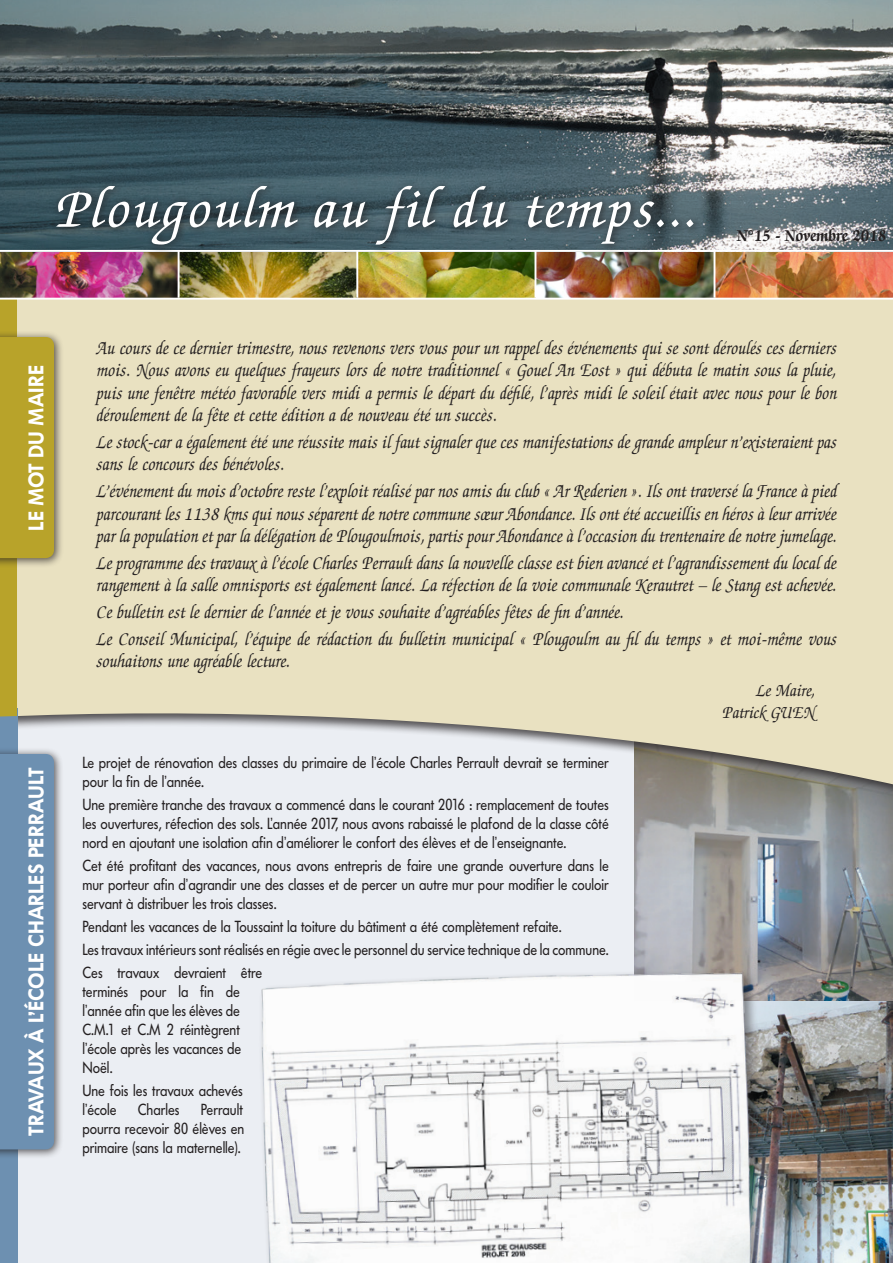
<style>
.page{position:relative;width:893px;height:1263px;background:#fff}
.page>*{position:absolute;margin:0;border:0;box-sizing:border-box;transform-origin:0 0}
.t1{font:italic 500 61.2px "Zapf Chancery";letter-spacing:.02em;color:#fff}
.t2{font:600 21px "Futura BQ";color:#fff;scale:.95 1}
.t3{font:italic 19.5px/22.5px "Zapf Chancery";letter-spacing:.02em;color:#231f20;scale:.87 1}
.t4{font:italic 18px/21.6px "Zapf Chancery";letter-spacing:.02em;color:#231f20;text-align:right;scale:.91 1}
.t5{font:700 18px "Zapf Chancery";color:#231f20;scale:.86 1}
.t6{font:15.9px/18.9px "Futura BQ";color:#231f20;text-align:justify;scale:.89 1}
</style>
<div class="page">
<div style="left:0;top:703px;width:893px;height:560px;background:#ebeef3"></div>
<img style="left:634px;top:799px;width:259px;height:464px">
<svg style="left:17px;top:300px;width:876px;height:486px;background:#e5dfc2"></svg>
<div style="left:0;top:709px;width:17px;height:554px;background:#6d90b1"></div>
<div style="left:0;top:747px;width:64px;height:412px;background:#231f20;opacity:.75"></div>
<div style="left:0;top:754px;width:54px;height:395px;background:#6d90b1"></div>
<div style="left:0;top:330px;width:64px;height:238px;background:#231f20;opacity:.75"></div>
<svg style="left:0;top:300px;width:54px;height:416px;background:#c6b559"></svg>
<img style="left:0;top:252px;width:178px;height:46px">
<img style="left:715px;top:252px;width:178px;height:46px">
<img style="left:536px;top:252px;width:177px;height:46px">
<img style="left:180px;top:254px;width:354px;height:44px">
<img style="left:0;top:0;width:893px;height:250px">
<hr style="left:356px;top:251px;width:2px;height:47px;background:#fff">
<div style="left:51px;top:180px;width:651px;height:74px;background:#231f20;opacity:.9"></div>
<img style="left:261px;top:965px;width:511px;height:298px">
<h1 class="t1" style="left:57px;top:177px;width:643px">Plougoulm au fil du temps...</h1>
<p class="t5" style="left:737px;top:227px;width:176px">N°15 - Novembre 2018</p>
<p class="t2" style="left:24px;top:531px;width:176px;rotate:-90deg">LE MOT DU MAIRE</p>
<p class="t2" style="left:24px;top:1136px;width:389px;rotate:-90deg">TRAVAUX À L’ÉCOLE CHARLES PERRAULT</p>
<p class="t3" style="left:97px;top:337px;width:852px;text-align:justify">Au cours de ce dernier trimestre, nous revenons vers vous pour un rappel des événements qui se sont déroulés ces derniers mois. Nous avons eu quelques frayeurs lors de notre traditionnel « Gouel An Eost » qui débuta le matin sous la pluie, puis une fenêtre météo favorable vers midi a permis le départ du défilé, l’après midi le soleil était avec nous pour le bon déroulement de la fête et cette édition a de nouveau été un succès.</p>
<p class="t3" style="left:97px;top:432px;width:852px">Le stock-car a également été une réussite mais il faut signaler que ces manifestations de grande ampleur n’existeraient pas sans le concours des bénévoles.</p>
<p class="t3" style="left:97px;top:481px;width:852px;text-align:justify">L’événement du mois d’octobre reste l’exploit réalisé par nos amis du club « Ar Rederien ». Ils ont traversé la France à pied parcourant les 1138 kms qui nous séparent de notre commune sœur Abondance. Ils ont été accueillis en héros à leur arrivée par la population et par la délégation de Plougoulmois, partis pour Abondance à l’occasion du trentenaire de notre jumelage.</p>
<p class="t3" style="left:97px;top:553px;width:852px">Le programme des travaux à l’école Charles Perrault dans la nouvelle classe est bien avancé et l’agrandissement du local de rangement à la salle omnisports est également lancé. La réfection de la voie communale Kerautret – le Stang est achevée.</p>
<p class="t3" style="left:97px;top:600px;width:852px;line-height:26.7px">Ce bulletin est le dernier de l’année et je vous souhaite d’agréables fêtes de fin d’année.<br>Le Conseil Municipal, l’équipe de rédaction du bulletin municipal « Plougoulm au fil du temps » et moi-même vous</p>
<p class="t3" style="left:97px;top:651px;width:224px">souhaitons une agréable lecture.</p>
<p class="t4" style="left:723px;top:681px;width:104px">Le Maire,<br>Patrick GUEN</p>
<p class="t6" style="left:82px;top:753px;width:593px">Le projet de rénovation des classes du primaire de l’école Charles Perrault devrait se terminer pour la fin de l’année.</p>
<p class="t6" style="left:82px;top:795px;width:593px">Une première tranche des travaux a commencé dans le courant 2016 : remplacement de toutes les ouvertures, réfection des sols. L’année 2017, nous avons rabaissé le plafond de la classe côté nord en ajoutant une isolation afin d’améliorer le confort des élèves et de l’enseignante.</p>
<p class="t6" style="left:82px;top:856px;width:593px">Cet été profitant des vacances, nous avons entrepris de faire une grande ouverture dans le mur porteur afin d’agrandir une des classes et de percer un autre mur pour modifier le couloir servant à distribuer les trois classes.</p>
<p class="t6" style="left:82px;top:915px;width:593px;line-height:23.1px;text-align:left">Pendant les vacances de la Toussaint la toiture du bâtiment a été complètement refaite.<br>Les travaux intérieurs sont réalisés en régie avec le personnel du service technique de la commune.<br>Ces travaux devraient être</p>
<p class="t6" style="left:82px;top:982px;width:180px">terminés pour la fin de l’année afin que les élèves de C.M.1 et C.M 2 réintègrent l’école après les vacances de Noël.</p>
<p class="t6" style="left:82px;top:1081px;width:182px">Une fois les travaux achevés l’école</p>
<p class="t6" style="left:82px;top:1100px;width:184px;text-indent:118px">Perrault pourra recevoir 80 élèves en primaire (sans la maternelle).</p>
<p class="t6" style="left:138px;top:1100px;width:49px">Charles</p>
</div>
